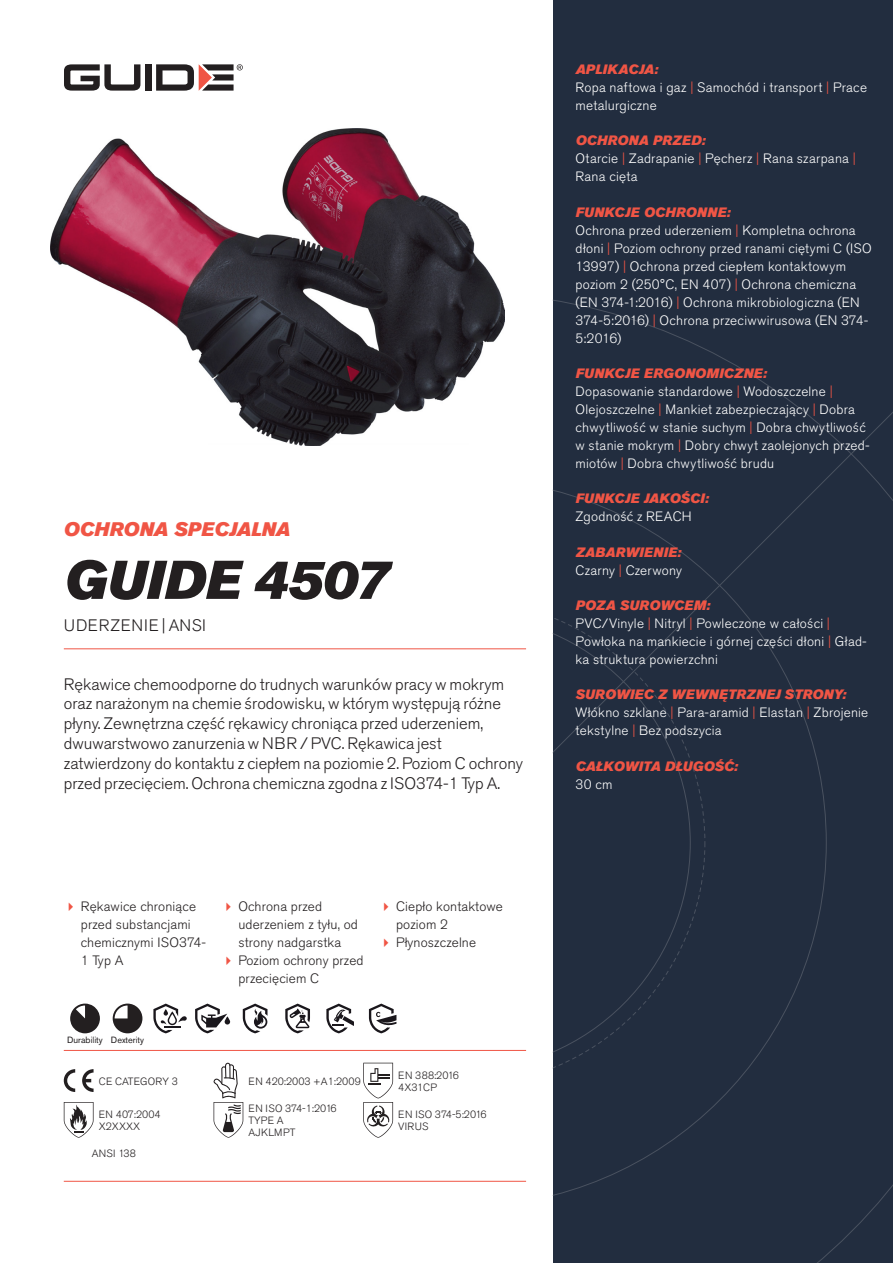
<style>
.page{position:relative;width:893px;height:1263px;background:#fff}
.page>*{position:absolute;margin:0;border:0;box-sizing:border-box;transform-origin:0 0}
.Rubrik{font:italic 54px "Akzidenz Grotesk Pro Super";color:#231f20}
.Överrubrik{font:italic 19.5px "Akzidenz Grotesk Pro Super";letter-spacing:.005em;color:#f05545}
.Ingress{font:300 16.5px/19.8px "Akzidenz Grotesk Pro";color:#231f20}
.Product_-_AltSegment{font:300 16.5px "Akzidenz Grotesk Pro";letter-spacing:.05em;color:#231f20}
.Produkt_-_Brödtext{font:300 13.5px/18px "Akzidenz Grotesk Pro";letter-spacing:.02em;color:#fff}
.t1{font:300 13.5px/18px "Akzidenz Grotesk Pro";letter-spacing:.01em;color:#231f20}
.Produkt_-_Namn{font:italic 13.5px "Akzidenz Grotesk Pro Super";letter-spacing:.015em;color:#f05545}
.t2{font:300 10.5px "Akzidenz Grotesk Pro";letter-spacing:.01em;color:#231f20}
.Produkt_-_Egenskaper{font:9px "Akzidenz Grotesk Pro";color:#231f20}
.s1{color:#f05545}
</style>
<div class="page">
<div style="left:145px;top:64px;width:7px;height:27px;background:#231f20"></div>
<svg style="left:156px;top:64px;width:87px;height:27px"></svg>
<svg style="left:64px;top:64px;width:76px;height:27px"></svg>
<div style="left:553px;top:0;width:340px;height:1263px;background:#222d3f"></div>
<svg style="left:553px;top:300px;width:340px;height:963px"></svg>
<hr style="left:64px;top:1050px;width:462px;height:1px;background:#f05545">
<hr style="left:64px;top:1181px;width:462px;height:1px;background:#f05545">
<svg style="left:70px;top:1003px;width:30px;height:30px"></svg>
<svg style="left:113px;top:1003px;width:29px;height:30px"></svg>
<svg style="left:153px;top:1003px;width:34px;height:30px"></svg>
<svg style="left:195px;top:1003px;width:35px;height:30px"></svg>
<svg style="left:243px;top:1003px;width:24px;height:30px"></svg>
<svg style="left:285px;top:1003px;width:25px;height:30px"></svg>
<svg style="left:326px;top:1003px;width:28px;height:30px"></svg>
<svg style="left:369px;top:1003px;width:27px;height:30px"></svg>
<svg style="left:64px;top:1069px;width:11px;height:23px"></svg>
<svg style="left:82px;top:1069px;width:12px;height:23px"></svg>
<svg style="left:64px;top:1102px;width:30px;height:36px"></svg>
<svg style="left:214px;top:1063px;width:29px;height:75px"></svg>
<svg style="left:363px;top:1063px;width:30px;height:75px"></svg>
<img style="left:51px;top:129px;width:453px;height:316px">
<hr style="left:64px;top:648px;width:462px;height:1px;background:#f05545">
<p class="Överrubrik" style="left:64px;top:517px;width:228px">OCHRONA SPECJALNA</p>
<p class="Rubrik" style="left:64px;top:545px;width:327px">GUIDE 4507</p>
<p class="Product_-_AltSegment" style="left:64px;top:615px;width:144px">UDERZENIE | ANSI</p>
<p class="Ingress" style="left:64px;top:674px;width:461px">Rękawice chemoodporne do trudnych warunków pracy w mokrym oraz narażonym na chemie środowisku, w którym występują różne płyny. Zewnętrzna część rękawicy chroniąca przed uderzeniem, dwuwarstwowo zanurzenia w NBR / PVC. Rękawica jest zatwierdzony do kontaktu z ciepłem na poziomie 2. Poziom C ochrony przed przecięciem. Ochrona chemiczna zgodna z ISO374-1 Typ A.</p>
<p class="t1" style="left:81px;top:897px;width:127px">Rękawice chroniące przed substancjami chemicznymi ISO374-<br>1 Typ A</p>
<p class="t1" style="left:238px;top:897px;width:121px">Ochrona przed uderzeniem z tyłu, od strony nadgarstka</p>
<p class="t1" style="left:238px;top:951px;width:127px">Poziom ochrony przed przecięciem C</p>
<p class="Produkt_-_Egenskaper" style="left:67px;top:1034px;width:37px">Durability</p>
<p class="Produkt_-_Egenskaper" style="left:111px;top:1034px;width:35px">Dexterity</p>
<p class="t2" style="left:99px;top:1074px;width:81px">CE CATEGORY 3</p>
<p class="t2" style="left:248px;top:1074px;width:114px">EN 420:2003 +A1:2009</p>
<p class="t2" style="left:99px;top:1107px;width:63px">EN 407:2004</p>
<p class="t2" style="left:99px;top:1119px;width:43px">X2XXXX</p>
<p class="t2" style="left:92px;top:1146px;width:46px">ANSI 138</p>
<p class="t2" style="left:248px;top:1101px;width:90px">EN ISO 374-1:2016</p>
<p class="t2" style="left:248px;top:1113px;width:37px">TYPE A</p>
<p class="t2" style="left:248px;top:1125px;width:49px">AJKLMPT</p>
<p class="t1" style="left:396px;top:897px;width:108px">Ciepło kontaktowe poziom 2</p>
<p class="t1" style="left:396px;top:933px;width:82px">Płynoszczelne</p>
<p class="t2" style="left:398px;top:1068px;width:62px">EN 388:2016</p>
<p class="t2" style="left:398px;top:1080px;width:40px">4X31CP</p>
<p class="t2" style="left:398px;top:1107px;width:90px">EN ISO 374-5:2016</p>
<p class="t2" style="left:398px;top:1119px;width:32px">VIRUS</p>
<p class="Produkt_-_Namn" style="left:576px;top:60px;width:84px">APLIKACJA:</p>
<p class="Produkt_-_Brödtext" style="left:576px;top:78px;width:293px">Ropa naftowa i gaz <span class="s1">|</span> Samochód i transport <span class="s1">|</span> Prace metalurgiczne</p>
<p class="Produkt_-_Namn" style="left:576px;top:132px;width:131px">OCHRONA PRZED:</p>
<p class="Produkt_-_Brödtext" style="left:576px;top:150px;width:282px">Otarcie <span class="s1">|</span> Zadrapanie <span class="s1">|</span> Pęcherz <span class="s1">|</span> Rana szarpana <span class="s1">|<br></span>Rana cięta</p>
<p class="Produkt_-_Namn" style="left:576px;top:203px;width:156px">FUNKCJE OCHRONNE:</p>
<p class="Produkt_-_Brödtext" style="left:576px;top:221px;width:298px">Ochrona przed uderzeniem <span class="s1">|</span> Kompletna ochrona dłoni <span class="s1">|</span> Poziom ochrony przed ranami ciętymi C (ISO 13997) <span class="s1">|</span> Ochrona przed ciepłem kontaktowym poziom 2 (250°C, EN 407) <span class="s1">|</span> Ochrona chemiczna (EN 374-1:2016) <span class="s1">|</span> Ochrona mikrobiologiczna (EN 374-5:2016) <span class="s1">|</span> Ochrona przeciwwirusowa (EN 374- 5:2016)</p>
<p class="Produkt_-_Namn" style="left:576px;top:364px;width:193px">FUNKCJE ERGONOMICZNE:</p>
<p class="Produkt_-_Brödtext" style="left:576px;top:382px;width:296px">Dopasowanie standardowe <span class="s1">|</span> Wodoszczelne <span class="s1">| </span>Olejoszczelne <span class="s1">|</span> Mankiet zabezpieczający <span class="s1">|</span> Dobra chwytliwość w stanie suchym <span class="s1">|</span> Dobra chwytliwość w stanie mokrym <span class="s1">|</span> Dobry chwyt zaolejonych przed&shy;miotów <span class="s1">|</span> Dobra chwytliwość brudu</p>
<p class="Produkt_-_Namn" style="left:576px;top:490px;width:135px">FUNKCJE JAKOŚCI:</p>
<p class="Produkt_-_Brödtext" style="left:576px;top:508px;width:118px">Zgodność z REACH</p>
<p class="Produkt_-_Namn" style="left:576px;top:543px;width:107px">ZABARWIENIE:</p>
<p class="Produkt_-_Brödtext" style="left:576px;top:561px;width:108px">Czarny <span class="s1">|</span> Czerwony</p>
<p class="Produkt_-_Namn" style="left:576px;top:596px;width:136px">POZA SUROWCEM:</p>
<p class="Produkt_-_Brödtext" style="left:576px;top:614px;width:293px">PVC/Vinyle <span class="s1">|</span> Nitryl <span class="s1">|</span> Powleczone w całości <span class="s1">|<br></span>Powłoka na mankiecie i górnej części dłoni <span class="s1">|</span> Gład&shy;ka struktura powierzchni</p>
<p class="Produkt_-_Namn" style="left:576px;top:686px;width:272px">SUROWIEC Z WEWNĘTRZNEJ STRONY:</p>
<p class="Produkt_-_Brödtext" style="left:576px;top:704px;width:294px">Włókno szklane <span class="s1">|</span> Para-aramid <span class="s1">|</span> Elastan <span class="s1">|</span> Zbrojenie tekstylne <span class="s1">|</span> Bez podszycia</p>
<p class="Produkt_-_Namn" style="left:576px;top:757px;width:164px">CAŁKOWITA DŁUGOŚĆ:</p>
<p class="Produkt_-_Brödtext" style="left:576px;top:775px;width:38px">30 cm</p>
</div>
